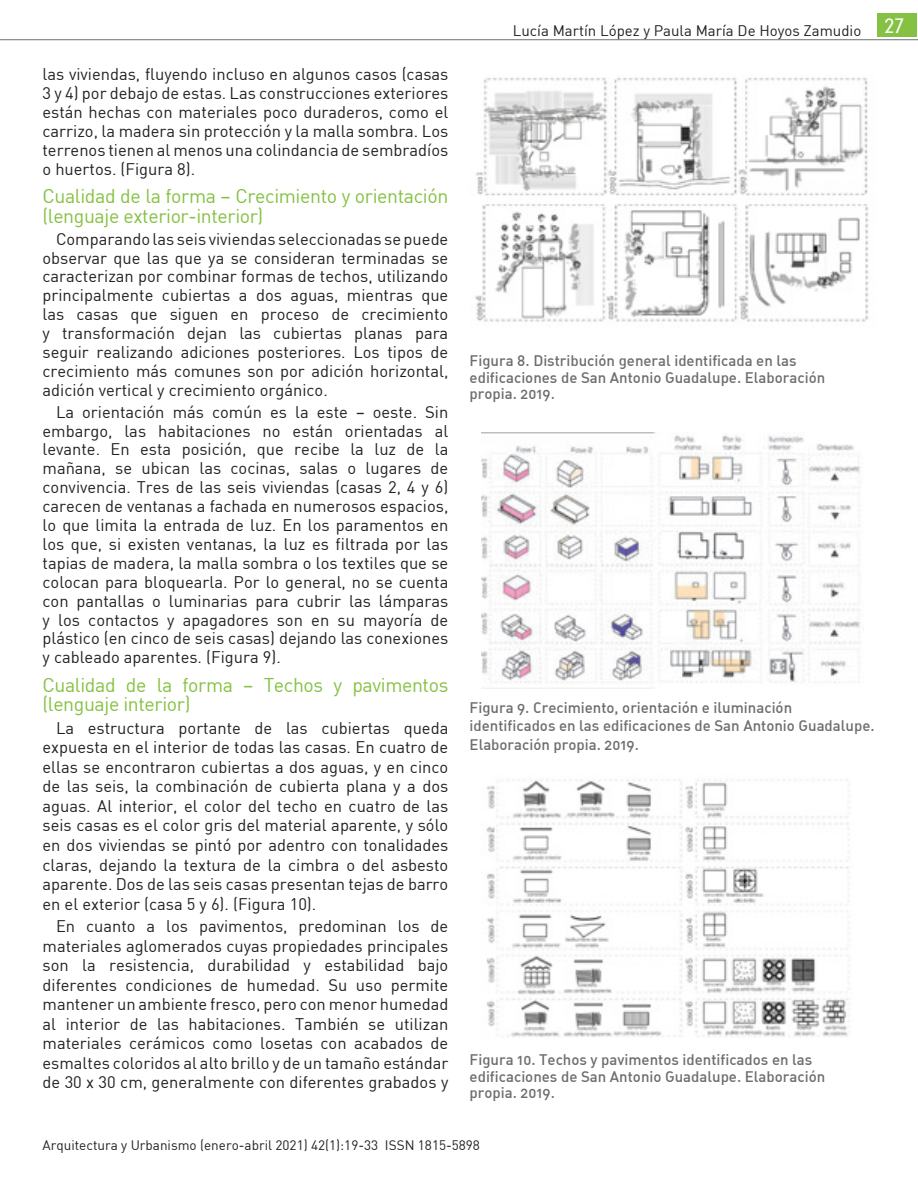
<style>
.page{position:relative;width:918px;height:1188px;background:#fff}
.page>*{position:absolute;margin:0;border:0;box-sizing:border-box;transform-origin:0 0}
.subtitulo_2{font:19.5px/19.5px "DIN";letter-spacing:-.02em;color:#84c141}
.cuerpo_de_texto{font:16.5px/18.9px "DIN";color:#231f20;text-align:justify}
.pie_de_foto{font:15px/16.5px "DIN Medium Alternate";color:#6c6d70}
.t1{font:15px "DIN";color:#231f20}
.t2{font:13.5px "DIN";color:#231f20}
</style>
<div class="page">
<div style="left:878px;top:14px;width:39px;height:23px;background:#84c141"></div>
<hr style="left:0;top:39px;width:918px;height:1px;background:#6c6d70">
<img style="left:475px;top:77px;width:394px;height:245px">
<img style="left:482px;top:432px;width:379px;height:251px">
<img style="left:486px;top:779px;width:363px;height:259px">
<p class="cuerpo_de_texto" style="left:43px;top:65px;width:407px">las viviendas, fluyendo incluso en algunos casos (casas 3 y 4) por debajo de estas. Las construcciones exteriores están hechas con materiales poco duraderos, como el carrizo, la madera sin protección y la malla sombra. Los terrenos tienen al menos una colindancia de sembradíos o huertos. (Figura 8).</p>
<p class="subtitulo_2" style="left:43px;top:186px;width:407px">Cualidad de la forma – Crecimiento y orientación (lenguaje exterior-interior)</p>
<p class="cuerpo_de_texto" style="left:43px;top:229px;width:407px;text-indent:13px">Comparando las seis viviendas seleccionadas se puede observar que las que ya se consideran terminadas se caracterizan por combinar formas de techos, utilizando principalmente cubiertas a dos aguas, mientras que las casas que siguen en proceso de crecimiento y transformación dejan las cubiertas planas para seguir realizando adiciones posteriores. Los tipos de crecimiento más comunes son por adición horizontal, adición vertical y crecimiento orgánico.</p>
<p class="cuerpo_de_texto" style="left:43px;top:402px;width:407px;text-indent:13px">La orientación más común es la este – oeste. Sin embargo, las habitaciones no están orientadas al levante. En esta posición, que recibe la luz de la mañana, se ubican las cocinas, salas o lugares de convivencia. Tres de las seis viviendas (casas 2, 4 y 6) carecen de ventanas a fachada en numerosos espacios, lo que limita la entrada de luz. En los paramentos en los que, si existen ventanas, la luz es filtrada por las tapias de madera, la malla sombra o los textiles que se colocan para bloquearla. Por lo general, no se cuenta con pantallas o luminarias para cubrir las lámparas y los contactos y apagadores son en su mayoría de plástico (en cinco de seis casas) dejando las conexiones y cableado aparentes. (Figura 9).</p>
<p class="subtitulo_2" style="left:43px;top:675px;width:407px">Cualidad de la forma – Techos y pavimentos (lenguaje interior)</p>
<p class="cuerpo_de_texto" style="left:43px;top:718px;width:407px;line-height:19.5px;text-indent:13px">La estructura portante de las cubiertas queda expuesta en el interior de todas las casas. En cuatro de ellas se encontraron cubiertas a dos aguas, y en cinco de las seis, la combinación de cubierta plana y a dos aguas. Al interior, el color del techo en cuatro de las seis casas es el color gris del material aparente, y sólo en dos viviendas se pintó por adentro con tonalidades claras, dejando la textura de la cimbra o del asbesto aparente. Dos de las seis casas presentan tejas de barro en el exterior (casa 5 y 6). (Figura 10).</p>
<p class="cuerpo_de_texto" style="left:43px;top:916px;width:407px;line-height:19.5px;text-indent:13px">En cuanto a los pavimentos, predominan los de materiales aglomerados cuyas propiedades principales son la resistencia, durabilidad y estabilidad bajo diferentes condiciones de humedad. Su uso permite mantener un ambiente fresco, pero con menor humedad al interior de las habitaciones. También se utilizan materiales cerámicos como losetas con acabados de esmaltes coloridos al alto brillo y de un tamaño estándar de 30 x 30 cm, generalmente con diferentes grabados y</p>
<p class="t1" style="left:513px;top:21px;width:393px">Lucía Martín López y Paula María De Hoyos Zamudio <sup>27</sup></p>
<p class="pie_de_foto" style="left:470px;top:352px;width:357px">Figura 8. Distribución general identificada en las edificaciones de San Antonio Guadalupe. Elaboración propia. 2019.</p>
<p class="pie_de_foto" style="left:470px;top:697px;width:407px;line-height:18.9px">Figura 9. Crecimiento, orientación e iluminación identificados en las edificaciones de San Antonio Guadalupe.<br>Elaboración propia. 2019.</p>
<p class="pie_de_foto" style="left:470px;top:1051px;width:357px">Figura 10. Techos y pavimentos identificados en las edificaciones de San Antonio Guadalupe. Elaboración propia. 2019.</p>
<p class="t2" style="left:43px;top:1137px;width:439px">Arquitectura y Urbanismo (enero-abril 2021) 42(1):19-33 ISSN 1815-5898</p>
</div>
